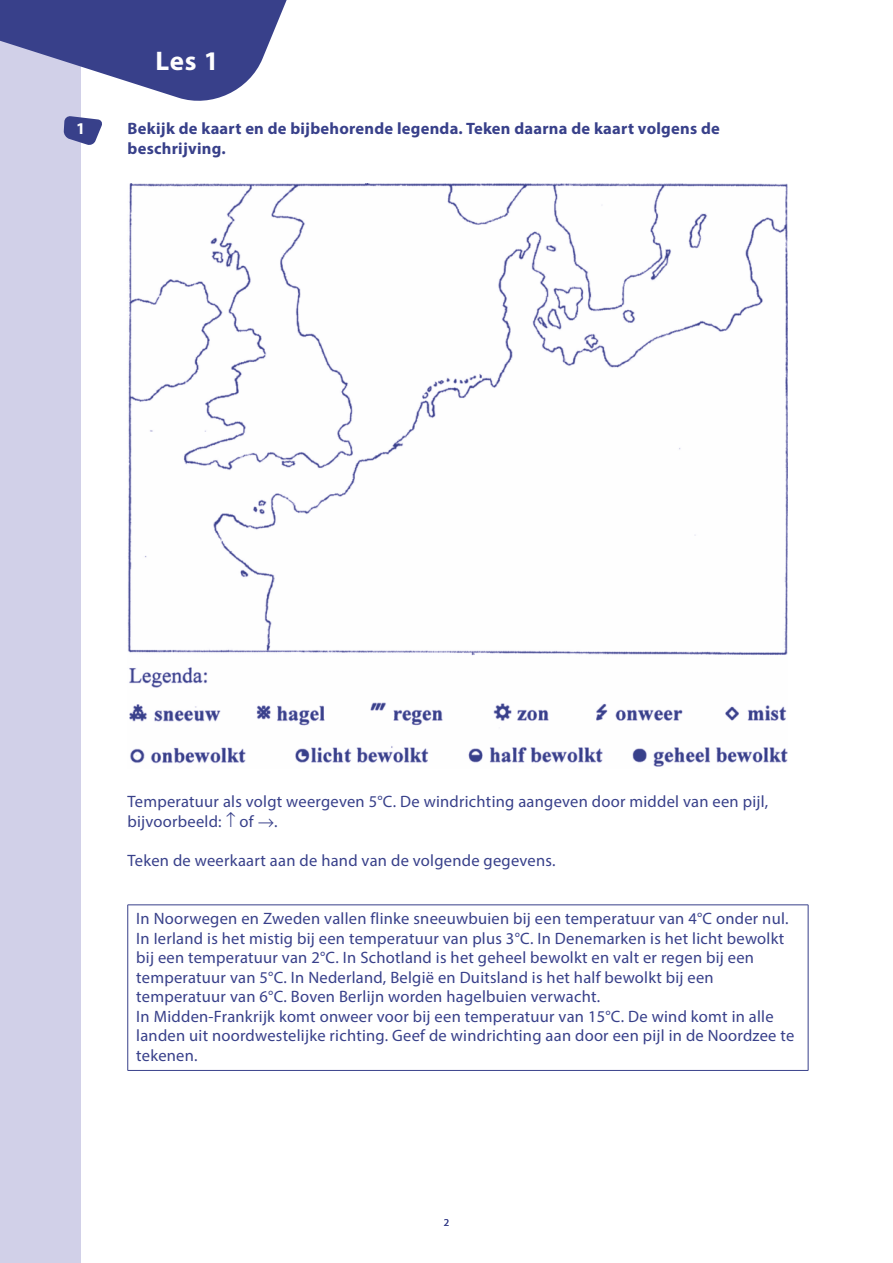
<style>
.page{position:relative;width:893px;height:1263px;background:#fff}
.page>*{position:absolute;margin:0;border:0;box-sizing:border-box;transform-origin:0 0}
.t1{font:700 27px "Myriad Pro";color:#fefefe}
.t2{font:16.5px/19.5px "Myriad Pro";letter-spacing:.015em;color:#38408a}
.t3{font:700 16.5px/19.5px "Myriad Pro";letter-spacing:.015em;color:#38408a}
.t4{font:700 16.5px "Myriad Pro";color:#fefefe}
.t5{font:10.5px "Myriad Pro";color:#38408a}
</style>
<div class="page">
<hr style="left:892px;top:0;width:1px;height:1263px;background:#d1d0e8">
<div style="left:0;top:0;width:81px;height:1263px;background:#d1d0e8"></div>
<img style="left:128px;top:183px;width:659px;height:584px">
<hr style="left:128px;top:904px;width:680px;height:1px;background:#38408a">
<hr style="left:127px;top:905px;width:1px;height:165px;background:#38408a">
<hr style="left:808px;top:905px;width:1px;height:165px;background:#38408a">
<hr style="left:128px;top:1070px;width:680px;height:1px;background:#38408a">
<svg style="left:64px;top:116px;width:38px;height:29px"></svg>
<svg style="left:0;top:0;width:287px;height:101px"></svg>
<p class="t4" style="left:76px;top:118px;width:11px">1</p>
<h1 class="t1" style="left:155px;top:43px;width:65px">Les 1</h1>
<p class="t3" style="left:128px;top:118px;width:594px">Bekijk de kaart en de bijbehorende legenda. Teken daarna de kaart volgens de beschrijving.</p>
<p class="t2" style="left:128px;top:792px;width:642px">Temperatuur als volgt weergeven 5°C. De windrichting aangeven door middel van een pijl, bijvoorbeeld: ↑ of →.</p>
<p class="t2" style="left:128px;top:850px;width:429px">Teken de weerkaart aan de hand van de volgende gegevens.</p>
<p class="t2" style="left:136px;top:909px;width:660px">In Noorwegen en Zweden vallen flinke sneeuwbuien bij een temperatuur van 4°C onder nul.<br>In Ierland is het mistig bij een temperatuur van plus 3°C. In Denemarken is het licht bewolkt bij een temperatuur van 2°C. In Schotland is het geheel bewolkt en valt er regen bij een temperatuur van 5°C. In Nederland, België en Duitsland is het half bewolkt bij een temperatuur van 6°C. Boven Berlijn worden hagelbuien verwacht.<br>In Midden-Frankrijk komt onweer voor bij een temperatuur van 15°C. De wind komt in alle landen uit noordwestelijke richting. Geef de windrichting aan door een pijl in de Noordzee te tekenen.</p>
<p class="t5" style="left:444px;top:1216px;width:7px">2</p>
</div>
